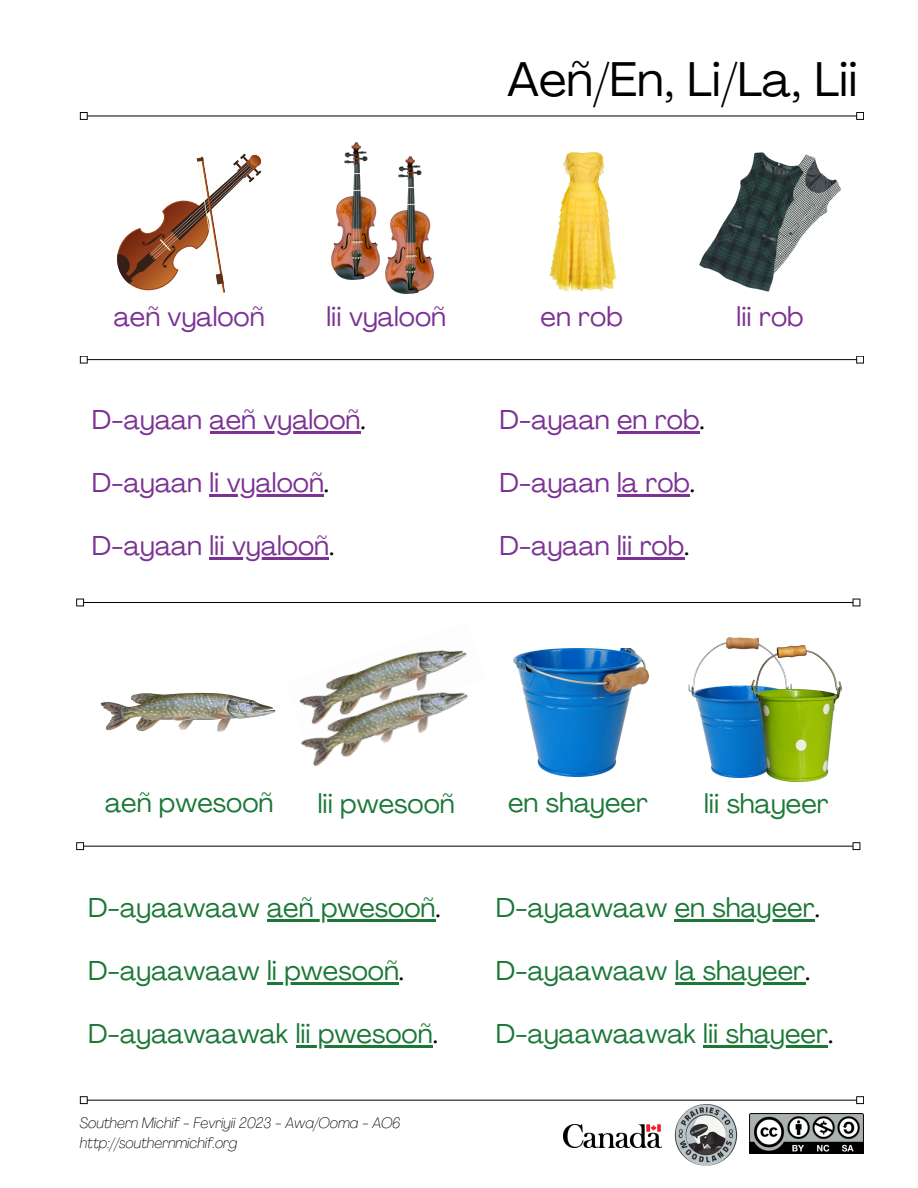
<style>
.page{position:relative;width:918px;height:1188px;background:#fff}
.page>*{position:absolute;margin:0;border:0;box-sizing:border-box;transform-origin:0 0}
.t1{font:48px "Agrandir";color:#000}
.t2{font:27px "Agrandir";color:#1b7837}
.t3{font:27px "Agrandir";color:#7b3294}
.t4{font:italic 100 15px/20.2px "Agrandir";color:#000}
.s1{color:#000}
</style>
<div class="page">
<svg style="left:80px;top:1096px;width:784px;height:8px"></svg>
<img style="left:674px;top:1103px;width:63px;height:63px">
<img style="left:750px;top:1114px;width:114px;height:39px">
<img style="left:564px;top:1124px;width:97px;height:24px">
<svg style="left:80px;top:112px;width:784px;height:8px"></svg>
<svg style="left:80px;top:356px;width:784px;height:8px"></svg>
<svg style="left:76px;top:599px;width:784px;height:7px"></svg>
<svg style="left:76px;top:842px;width:784px;height:8px"></svg>
<img style="left:513px;top:649px;width:135px;height:128px">
<img style="left:689px;top:637px;width:102px;height:141px">
<img style="left:752px;top:646px;width:90px;height:136px">
<img style="left:100px;top:692px;width:176px;height:40px">
<img style="left:378px;top:650px;width:89px;height:14px">
<img style="left:299px;top:664px;width:169px;height:103px">
<img style="left:549px;top:152px;width:68px;height:140px">
<img style="left:699px;top:152px;width:142px;height:140px">
<svg style="left:117px;top:154px;width:145px;height:139px"></svg>
<hr style="left:210px;top:431px;width:151px;height:2px;background:#7b3294">
<hr style="left:210px;top:494px;width:114px;height:2px;background:#7b3294">
<hr style="left:210px;top:557px;width:119px;height:2px;background:#7b3294">
<hr style="left:617px;top:431px;width:83px;height:2px;background:#7b3294">
<hr style="left:617px;top:494px;width:73px;height:2px;background:#7b3294">
<hr style="left:617px;top:557px;width:67px;height:2px;background:#7b3294">
<hr style="left:267px;top:920px;width:169px;height:2px;background:#1b7837">
<hr style="left:267px;top:983px;width:132px;height:2px;background:#1b7837">
<hr style="left:296px;top:1046px;width:137px;height:2px;background:#1b7837">
<hr style="left:675px;top:920px;width:140px;height:2px;background:#1b7837">
<hr style="left:675px;top:983px;width:130px;height:2px;background:#1b7837">
<hr style="left:703px;top:1046px;width:125px;height:2px;background:#1b7837">
<img style="left:332px;top:142px;width:48px;height:138px">
<img style="left:385px;top:156px;width:48px;height:137px">
<h1 class="t1" style="left:507px;top:60px;width:352px">Aeñ/En, Li/La, Lii</h1>
<p class="t3" style="left:114px;top:306px;width:153px">aeñ vyalooñ</p>
<p class="t3" style="left:327px;top:306px;width:121px">lii vyalooñ</p>
<p class="t3" style="left:541px;top:306px;width:84px">en rob</p>
<p class="t3" style="left:737px;top:306px;width:69px">lii rob</p>
<p class="t3" style="left:92px;top:409px;width:275px">D-ayaan aeñ vyalooñ<span class="s1">.</span></p>
<p class="t3" style="left:92px;top:472px;width:239px">D-ayaan li vyalooñ<span class="s1">.</span></p>
<p class="t3" style="left:92px;top:535px;width:244px">D-ayaan lii vyalooñ<span class="s1">.</span></p>
<p class="t3" style="left:499px;top:409px;width:207px">D-ayaan en rob<span class="s1">.</span></p>
<p class="t3" style="left:499px;top:472px;width:197px">D-ayaan la rob<span class="s1">.</span></p>
<p class="t3" style="left:499px;top:535px;width:192px">D-ayaan lii rob<span class="s1">.</span></p>
<p class="t2" style="left:105px;top:792px;width:170px">aeñ pwesooñ</p>
<p class="t2" style="left:318px;top:792px;width:138px">lii pwesooñ</p>
<p class="t2" style="left:508px;top:792px;width:142px">en shayeer</p>
<p class="t2" style="left:704px;top:792px;width:126px">lii shayeer</p>
<p class="t2" style="left:88px;top:897px;width:354px">D-ayaawaaw aeñ pwesooñ<span class="s1">.</span></p>
<p class="t2" style="left:88px;top:960px;width:318px">D-ayaawaaw li pwesooñ<span class="s1">.</span></p>
<p class="t2" style="left:88px;top:1023px;width:351px">D-ayaawaawak lii pwesooñ<span class="s1">.</span></p>
<p class="t4" style="left:80px;top:1114px;width:322px">Southern Michif - Fevriyii 2023 - Awa/Ooma - AO6 http://southernmichif.org</p>
<p class="t2" style="left:496px;top:897px;width:326px">D-ayaawaaw en shayeer<span class="s1">.</span></p>
<p class="t2" style="left:496px;top:960px;width:316px">D-ayaawaaw la shayeer<span class="s1">.</span></p>
<p class="t2" style="left:496px;top:1023px;width:339px">D-ayaawaawak lii shayeer<span class="s1">.</span></p>
</div>
